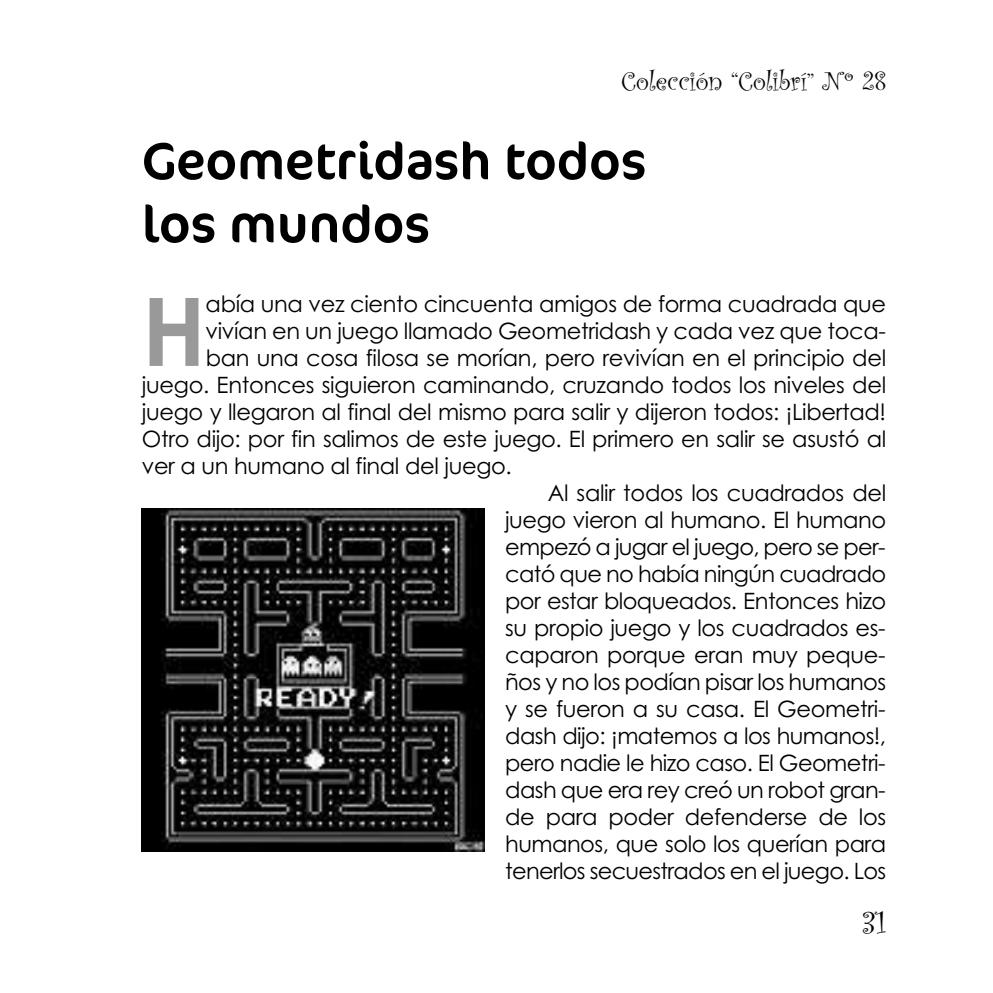
<style>
.page{position:relative;width:993px;height:993px;background:#fff}
.page>*{position:absolute;margin:0;border:0;box-sizing:border-box;transform-origin:0 0}
.t1{font:700 94.5px "Century Gothic";color:#999}
.t2{font:52.5px/63px "Cocon";color:#000}
.t3{font:32.5px "Curlz";color:#000}
.t4{font:27.5px "Curlz";color:#000}
.t5{font:22.5px "Century Gothic";letter-spacing:-.015em;color:#000}
</style>
<div class="page">
<img style="left:142px;top:508px;width:342px;height:342px">
<p class="t4" style="left:621px;top:64px;width:266px">Colección “Colibrí” Nº 28</p>
<h2 class="t2" style="left:142px;top:129px;width:506px">Geometridash todos los mundos</h2>
<h1 class="t1" style="left:142px;top:278px;width:66px">H</h1>
<p class="t5" style="left:205px;top:291px;width:681px">abía una vez ciento cincuenta amigos de forma cuadrada que</p>
<p class="t5" style="left:205px;top:318px;width:681px">vivían en un juego llamado Geometridash y cada vez que toca-</p>
<p class="t5" style="left:205px;top:345px;width:681px">ban una cosa filosa se morían, pero revivían en el principio del</p>
<p class="t5" style="left:142px;top:372px;width:745px">juego. Entonces siguieron caminando, cruzando todos los niveles del</p>
<p class="t5" style="left:142px;top:399px;width:745px">juego y llegaron al final del mismo para salir y dijeron todos: ¡Libertad!</p>
<p class="t5" style="left:142px;top:426px;width:745px">Otro dijo: por fin salimos de este juego. El primero en salir se asustó al</p>
<p class="t5" style="left:142px;top:453px;width:371px">ver a un humano al final del juego.</p>
<p class="t5" style="left:547px;top:480px;width:340px">Al salir todos los cuadrados del</p>
<p class="t5" style="left:505px;top:507px;width:382px">juego vieron al humano. El humano</p>
<p class="t5" style="left:505px;top:534px;width:382px">empezó a jugar el juego, pero se per-</p>
<p class="t5" style="left:505px;top:561px;width:382px">cató que no había ningún cuadrado</p>
<p class="t5" style="left:505px;top:588px;width:382px">por estar bloqueados. Entonces hizo</p>
<p class="t5" style="left:505px;top:615px;width:382px">su propio juego y los cuadrados es-</p>
<p class="t5" style="left:505px;top:642px;width:382px">caparon porque eran muy peque-</p>
<p class="t5" style="left:505px;top:669px;width:382px">ños y no los podían pisar los humanos</p>
<p class="t5" style="left:505px;top:696px;width:382px">y se fueron a su casa. El Geometri-</p>
<p class="t5" style="left:505px;top:723px;width:382px">dash dijo: ¡matemos a los humanos!,</p>
<p class="t5" style="left:505px;top:750px;width:382px">pero nadie le hizo caso. El Geometri-</p>
<p class="t5" style="left:505px;top:777px;width:382px">dash que era rey creó un robot gran-</p>
<p class="t5" style="left:505px;top:804px;width:382px">de para poder defenderse de los</p>
<p class="t5" style="left:505px;top:831px;width:382px">humanos, que solo los querían para</p>
<p class="t5" style="left:505px;top:858px;width:382px">tenerlos secuestrados en el juego. Los</p>
<h3 class="t3" style="left:861px;top:902px;width:26px">31</h3>
</div>
